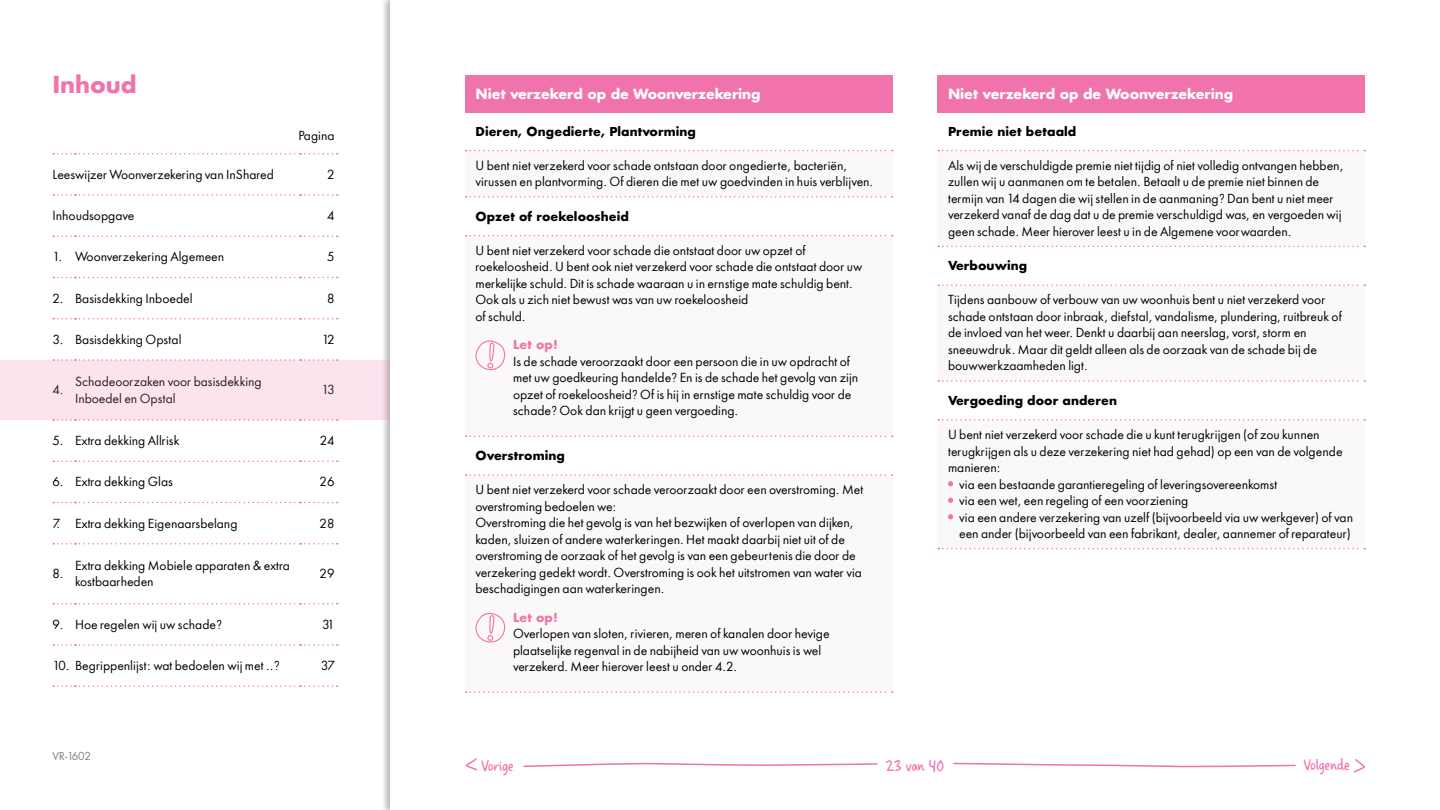
<style>
.page{position:relative;width:1440px;height:810px;background:#fff}
.page>*{position:absolute;margin:0;border:0;box-sizing:border-box;transform-origin:0 0}
.t1{font:700 22.5px "In Shared Sans";letter-spacing:-.01em;color:#f173ac}
.t2{font:16.5px "Casino Hand";letter-spacing:-.01em;color:#f173ac}
.t3{font:700 13.5px "In Shared Sans";letter-spacing:-.01em;color:#fff}
.t4{font:12px/16.5px "In Shared Sans";color:#000}
.t5{font:700 12px "In Shared Sans";color:#000}
.t6{font:700 12px "In Shared Sans";color:#f173ac}
.t7{font:10.5px "In Shared Sans";letter-spacing:-.01em;color:#808080}
</style>
<div class="page">
<svg style="left:53px;top:153px;width:285px;height:1px"></svg>
<svg style="left:53px;top:194px;width:285px;height:2px"></svg>
<svg style="left:53px;top:236px;width:285px;height:1px"></svg>
<svg style="left:53px;top:277px;width:285px;height:1px"></svg>
<svg style="left:53px;top:318px;width:285px;height:2px"></svg>
<svg style="left:53px;top:359px;width:285px;height:1px"></svg>
<svg style="left:53px;top:420px;width:285px;height:1px"></svg>
<svg style="left:53px;top:460px;width:285px;height:2px"></svg>
<svg style="left:53px;top:502px;width:285px;height:1px"></svg>
<svg style="left:53px;top:543px;width:285px;height:1px"></svg>
<svg style="left:53px;top:603px;width:285px;height:1px"></svg>
<svg style="left:53px;top:644px;width:285px;height:2px"></svg>
<svg style="left:53px;top:686px;width:285px;height:1px"></svg>
<svg style="left:523px;top:763px;width:355px;height:5px"></svg>
<svg style="left:953px;top:762px;width:343px;height:5px"></svg>
<div style="left:465px;top:75px;width:427px;height:37px;background:#f173ac"></div>
<svg style="left:466px;top:150px;width:427px;height:1px"></svg>
<svg style="left:466px;top:196px;width:427px;height:2px"></svg>
<svg style="left:466px;top:235px;width:427px;height:1px"></svg>
<svg style="left:466px;top:436px;width:427px;height:1px"></svg>
<svg style="left:466px;top:474px;width:427px;height:2px"></svg>
<svg style="left:466px;top:691px;width:427px;height:2px"></svg>
<svg style="left:475px;top:340px;width:31px;height:31px"></svg>
<svg style="left:475px;top:612px;width:31px;height:31px"></svg>
<div style="left:938px;top:75px;width:427px;height:37px;background:#f173ac"></div>
<svg style="left:938px;top:150px;width:427px;height:1px"></svg>
<svg style="left:938px;top:246px;width:427px;height:1px"></svg>
<svg style="left:938px;top:284px;width:427px;height:2px"></svg>
<svg style="left:938px;top:380px;width:427px;height:2px"></svg>
<svg style="left:938px;top:419px;width:427px;height:2px"></svg>
<svg style="left:938px;top:548px;width:427px;height:1px"></svg>
<svg style="left:948px;top:481px;width:5px;height:5px"></svg>
<svg style="left:948px;top:498px;width:5px;height:5px"></svg>
<svg style="left:948px;top:514px;width:5px;height:5px"></svg>
<div style="left:0;top:360px;width:389px;height:60px;background:#fce3ee"></div>
<svg style="left:1353px;top:759px;width:12px;height:14px"></svg>
<svg style="left:465px;top:758px;width:13px;height:13px"></svg>
<h1 class="t1" style="left:52px;top:69px;width:86px">Inhoud</h1>
<p class="t4" style="left:298px;top:127px;width:38px">Pagina</p>
<p class="t4" style="left:53px;top:166px;width:223px">Leeswijzer Woonverzekering van InShared</p>
<p class="t4" style="left:327px;top:166px;width:9px">2</p>
<p class="t4" style="left:53px;top:207px;width:84px">Inhoudsopgave</p>
<p class="t4" style="left:327px;top:207px;width:9px">4</p>
<p class="t4" style="left:53px;top:249px;width:173px">1. Woonverzekering Algemeen</p>
<p class="t4" style="left:327px;top:249px;width:9px">5</p>
<p class="t4" style="left:53px;top:290px;width:142px">2. Basisdekking Inboedel</p>
<p class="t4" style="left:327px;top:290px;width:9px">8</p>
<p class="t4" style="left:53px;top:331px;width:131px">3. Basisdekking Opstal</p>
<p class="t4" style="left:322px;top:331px;width:14px">12</p>
<p class="t4" style="left:53px;top:382px;width:13px">4.</p>
<p class="t4" style="left:75px;top:374px;width:188px">Schadeoorzaken voor basisdekking<br>Inboedel en Opstal</p>
<p class="t4" style="left:322px;top:382px;width:14px">13</p>
<p class="t4" style="left:53px;top:432px;width:128px">5. Extra dekking Allrisk</p>
<p class="t4" style="left:320px;top:432px;width:16px">24</p>
<p class="t4" style="left:53px;top:474px;width:122px">6. Extra dekking Glas</p>
<p class="t4" style="left:320px;top:474px;width:16px">26</p>
<p class="t4" style="left:53px;top:515px;width:186px">7. Extra dekking Eigenaarsbelang</p>
<p class="t4" style="left:320px;top:515px;width:16px">28</p>
<p class="t4" style="left:53px;top:566px;width:13px">8.</p>
<p class="t4" style="left:75px;top:557px;width:217px">Extra dekking Mobiele apparaten &amp; extra kostbaarheden</p>
<p class="t4" style="left:320px;top:566px;width:16px">29</p>
<p class="t4" style="left:53px;top:616px;width:171px">9. Hoe regelen wij uw schade?</p>
<p class="t4" style="left:322px;top:616px;width:14px">31</p>
<p class="t4" style="left:53px;top:657px;width:229px">10. Begrippenlijst: wat bedoelen wij met ..?</p>
<p class="t4" style="left:321px;top:657px;width:15px">37</p>
<p class="t7" style="left:52px;top:749px;width:40px">VR-1602</p>
<p class="t3" style="left:476px;top:84px;width:287px">Niet verzekerd op de Woonverzekering</p>
<p class="t5" style="left:476px;top:123px;width:222px">Dieren, Ongedierte, Plantvorming</p>
<p class="t4" style="left:476px;top:157px;width:399px">U bent niet verzekerd voor schade ontstaan door ongedierte, bacteriën, virussen en plantvorming. Of dieren die met uw goedvinden in huis verblijven.</p>
<p class="t5" style="left:476px;top:208px;width:155px">Opzet of roekeloosheid</p>
<p class="t4" style="left:476px;top:242px;width:388px">U bent niet verzekerd voor schade die ontstaat door uw opzet of roekeloosheid. U bent ook niet verzekerd voor schade die ontstaat door uw merkelijke schuld. Dit is schade waaraan u in ernstige mate schuldig bent.<br>Ook als u zich niet bewust was van uw roekeloosheid<br>of schuld.</p>
<p class="t6" style="left:513px;top:337px;width:46px">Let op!</p>
<p class="t4" style="left:513px;top:353px;width:347px">Is de schade veroorzaakt door een persoon die in uw opdracht of met uw goedkeuring handelde? En is de schade het gevolg van zijn opzet of roekeloosheid? Of is hij in ernstige mate schuldig voor de schade? Ook dan krijgt u geen vergoeding.</p>
<p class="t5" style="left:476px;top:447px;width:91px">Overstroming</p>
<p class="t4" style="left:476px;top:482px;width:389px">U bent niet verzekerd voor schade veroorzaakt door een overstroming. Met overstroming bedoelen we:<br>Overstroming die het gevolg is van het bezwijken of overlopen van dijken, kaden, sluizen of andere waterkeringen. Het maakt daarbij niet uit of de overstroming de oorzaak of het gevolg is van een gebeurtenis die door de verzekering gedekt wordt. Overstroming is ook het uitstromen van water via beschadigingen aan waterkeringen.</p>
<p class="t6" style="left:513px;top:609px;width:46px">Let op!</p>
<p class="t4" style="left:513px;top:626px;width:318px">Overlopen van sloten, rivieren, meren of kanalen door hevige plaatselijke regenval in de nabijheid van uw woonhuis is wel verzekerd. Meer hierover leest u onder 4.2.</p>
<p class="t3" style="left:948px;top:84px;width:287px">Niet verzekerd op de Woonverzekering</p>
<p class="t5" style="left:948px;top:123px;width:130px">Premie niet betaald</p>
<p class="t4" style="left:948px;top:157px;width:397px">Als wij de verschuldigde premie niet tijdig of niet volledig ontvangen hebben, zullen wij u aanmanen om te betalen. Betaalt u de premie niet binnen de termijn van 14 dagen die wij stellen in de aanmaning? Dan bent u niet meer verzekerd vanaf de dag dat u de premie verschuldigd was, en vergoeden wij geen schade. Meer hierover leest u in de Algemene voorwaarden.</p>
<p class="t5" style="left:948px;top:258px;width:81px">Verbouwing</p>
<p class="t4" style="left:948px;top:292px;width:395px">Tijdens aanbouw of verbouw van uw woonhuis bent u niet verzekerd voor schade ontstaan door inbraak, diefstal, vandalisme, plundering, ruitbreuk of de invloed van het weer. Denkt u daarbij aan neerslag, vorst, storm en sneeuwdruk. Maar dit geldt alleen als de oorzaak van de schade bij de bouwwerkzaamheden ligt.</p>
<p class="t5" style="left:948px;top:392px;width:171px">Vergoeding door anderen</p>
<p class="t4" style="left:948px;top:426px;width:373px">U bent niet verzekerd voor schade die u kunt terugkrijgen (of zou kunnen</p>
<p class="t4" style="left:948px;top:443px;width:396px">terugkrijgen als u deze verzekering niet had gehad) op een van de volgende</p>
<p class="t4" style="left:948px;top:459px;width:54px">manieren:</p>
<p class="t4" style="left:959px;top:476px;width:320px">via een bestaande garantieregeling of leveringsovereenkomst</p>
<p class="t4" style="left:959px;top:492px;width:231px">via een wet, een regeling of een voorziening</p>
<p class="t4" style="left:959px;top:509px;width:395px">via een andere verzekering van uzelf (bijvoorbeeld via uw werkgever) of van</p>
<p class="t4" style="left:959px;top:525px;width:393px">een ander (bijvoorbeeld van een fabrikant, dealer, aannemer of reparateur)</p>
<h2 class="t2" style="left:481px;top:756px;width:34px">Vorige</h2>
<h2 class="t2" style="left:1304px;top:755px;width:48px">Volgende</h2>
<h2 class="t2" style="left:886px;top:756px;width:60px">23 van 40</h2>
</div>
